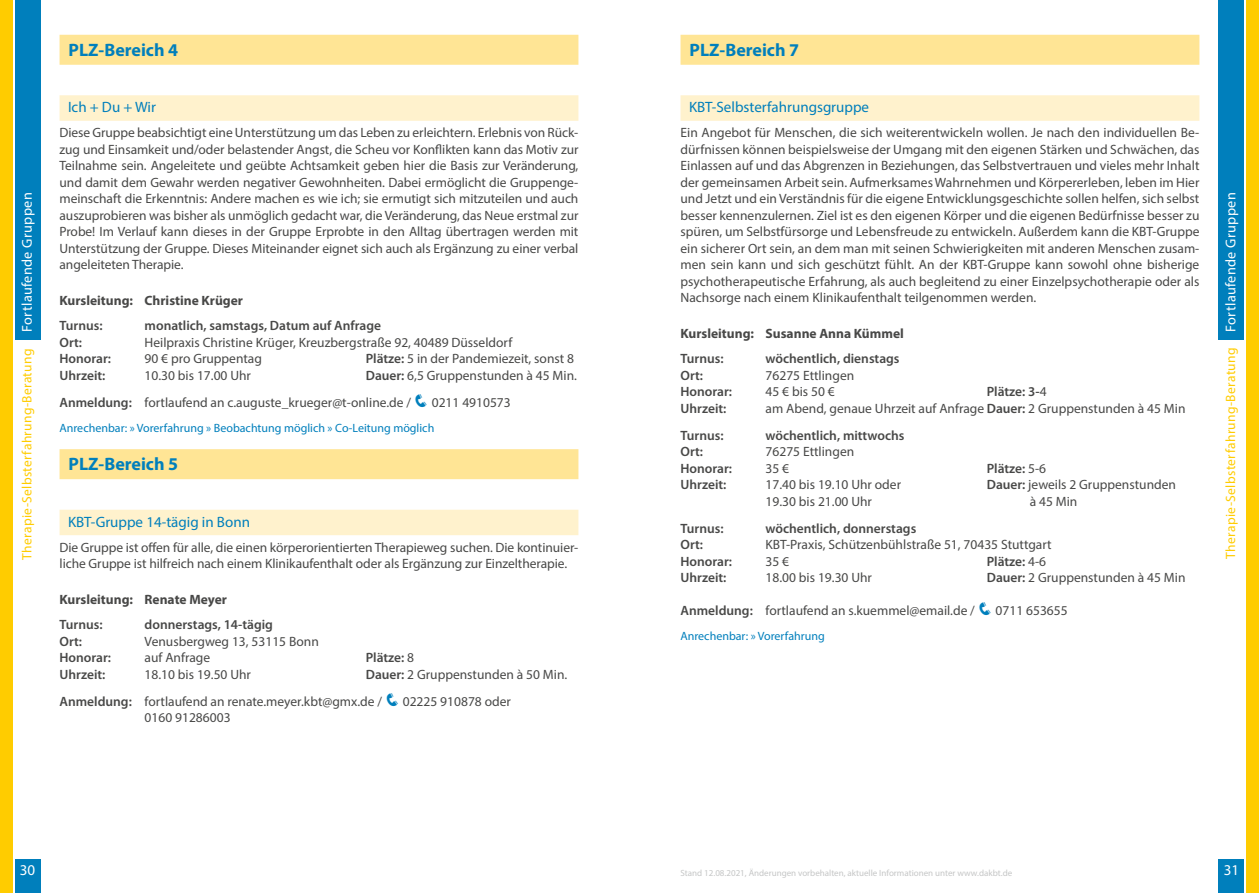
<style>
.page{position:relative;width:1259px;height:893px;background:#fff}
.page>*{position:absolute;margin:0;border:0;box-sizing:border-box;transform-origin:0 0}
.t1{font:700 18px "Myriad Pro";color:#007fbc}
.t2{font:15px "Myriad Pro";color:#007fbc}
.t3{font:15px "Myriad Pro";color:#fff}
.t4{font:14.25px "Myriad Pro";letter-spacing:.025em;color:#fff}
.t5{font:13.5px/16.5px "Myriad Pro";color:#484847}
.t6{font:600 13.5px "Myriad Pro";color:#484847}
.t7{font:700 13.5px "Myriad Pro";color:#484847}
.t8{font:13.5px "Myriad Pro";letter-spacing:.025em;color:#fc0}
.t9{font:12px "Myriad Pro";color:#007fbc}
.t10{font:9px "Myriad Pro";color:#c5c6c6}
.s1{font-weight:400}
.s2{font-weight:600}
.s3{color:#007fbc}
</style>
<div class="page">
<div style="left:1246px;top:859px;width:13px;height:34px;background:#fc0"></div>
<div style="left:1218px;top:0;width:26px;height:340px;background:#007fbc"></div>
<div style="left:1246px;top:0;width:13px;height:874px;background:#fc0"></div>
<div style="left:15px;top:0;width:25px;height:340px;background:#007fbc"></div>
<div style="left:0;top:0;width:13px;height:893px;background:#fc0"></div>
<div style="left:1218px;top:859px;width:26px;height:34px;background:#007fbc"></div>
<div style="left:15px;top:859px;width:25px;height:34px;background:#007fbc"></div>
<div style="left:60px;top:35px;width:518px;height:30px;background:#ffe595"></div>
<div style="left:60px;top:95px;width:518px;height:26px;background:#fff2cd"></div>
<div style="left:60px;top:449px;width:518px;height:30px;background:#ffe595"></div>
<div style="left:60px;top:510px;width:518px;height:25px;background:#fff2cd"></div>
<div style="left:680px;top:35px;width:519px;height:30px;background:#ffe595"></div>
<div style="left:680px;top:95px;width:519px;height:26px;background:#fff2cd"></div>
<h1 class="t1" style="left:69px;top:38px;width:111px">PLZ-Bereich 4</h1>
<h1 class="t1" style="left:689px;top:38px;width:111px">PLZ-Bereich 7</h1>
<p class="t2" style="left:689px;top:98px;width:181px">KBT-Selbsterfahrungsgruppe</p>
<p class="t5" style="left:680px;top:124px;width:520px;text-align:justify">Ein Angebot für Menschen, die sich weiterentwickeln wollen. Je nach den individuellen Be&shy;dürfnissen können beispielsweise der Umgang mit den eigenen Stärken und Schwächen, das Einlassen auf und das Abgrenzen in Beziehungen, das Selbstvertrauen und vieles mehr Inhalt der gemeinsamen Arbeit sein. Aufmerksames Wahrnehmen und Körpererleben, leben im Hier und Jetzt und ein Verständnis für die eigene Entwicklungsgeschichte sollen helfen, sich selbst besser kennenzulernen. Ziel ist es den eigenen Körper und die eigenen Bedürfnisse besser zu spüren, um Selbstfürsorge und Lebensfreude zu entwickeln. Außerdem kann die KBT-Gruppe ein sicherer Ort sein, an dem man mit seinen Schwierigkeiten mit anderen Menschen zusam&shy;men sein kann und sich geschützt fühlt. An der KBT-Gruppe kann sowohl ohne bisherige psychotherapeutische Erfahrung, als auch begleitend zu einer Einzelpsychotherapie oder als Nachsorge nach einem Klinikaufenthalt teilgenommen werden.</p>
<p class="t7" style="left:680px;top:324px;width:225px">Kursleitung: Susanne Anna Kümmel</p>
<p class="t6" style="left:680px;top:350px;width:45px">Turnus:</p>
<p class="t6" style="left:765px;top:350px;width:135px">wöchentlich, dienstags</p>
<p class="t6" style="left:680px;top:367px;width:24px">Ort:</p>
<p class="t5" style="left:765px;top:367px;width:90px">76275 Ettlingen</p>
<p class="t6" style="left:680px;top:383px;width:53px">Honorar:</p>
<p class="t5" style="left:765px;top:383px;width:71px">45 € bis 50 €</p>
<p class="t6" style="left:986px;top:383px;width:61px">Plätze: 3-<span class="s1">4</span></p>
<p class="t6" style="left:680px;top:400px;width:47px">Uhrzeit:</p>
<p class="t5" style="left:765px;top:400px;width:421px">am Abend, genaue Uhrzeit auf Anfrage <span class="s2">Dauer:</span> 2 Gruppenstunden à 45 Min</p>
<p class="t6" style="left:680px;top:427px;width:45px">Turnus:</p>
<p class="t6" style="left:765px;top:427px;width:140px">wöchentlich, mittwochs</p>
<p class="t6" style="left:680px;top:443px;width:24px">Ort:</p>
<p class="t5" style="left:765px;top:443px;width:90px">76275 Ettlingen</p>
<p class="t6" style="left:680px;top:460px;width:53px">Honorar:</p>
<p class="t5" style="left:765px;top:460px;width:25px">35 €</p>
<p class="t6" style="left:986px;top:460px;width:61px">Plätze: <span class="s1">5-6</span></p>
<p class="t6" style="left:680px;top:476px;width:47px">Uhrzeit:</p>
<p class="t5" style="left:765px;top:476px;width:137px">17.40 bis 19.10 Uhr oder</p>
<p class="t5" style="left:986px;top:476px;width:191px"><span class="s2">Dauer:</span> jeweils 2 Gruppenstunden</p>
<p class="t5" style="left:765px;top:493px;width:108px">19.30 bis 21.00 Uhr</p>
<p class="t5" style="left:1029px;top:493px;width:49px">à 45 Min</p>
<p class="t6" style="left:680px;top:520px;width:45px">Turnus:</p>
<p class="t6" style="left:765px;top:520px;width:152px">wöchentlich, donnerstags</p>
<p class="t6" style="left:680px;top:536px;width:24px">Ort:</p>
<p class="t5" style="left:765px;top:536px;width:288px">KBT-Praxis, Schützenbühlstraße 51, 70435 Stuttgart</p>
<p class="t6" style="left:680px;top:553px;width:53px">Honorar:</p>
<p class="t5" style="left:765px;top:553px;width:25px">35 €</p>
<p class="t6" style="left:986px;top:553px;width:61px">Plätze: <span class="s1">4-6</span></p>
<p class="t6" style="left:680px;top:569px;width:47px">Uhrzeit:</p>
<p class="t5" style="left:765px;top:569px;width:108px">18.00 bis 19.30 Uhr</p>
<p class="t5" style="left:986px;top:569px;width:200px"><span class="s2">Dauer:</span> 2 Gruppenstunden à 45 Min</p>
<p class="t5" style="left:680px;top:602px;width:389px"><span class="s2">Anmeldung:</span> fortlaufend an s.kuemmel@email.de / <span class="s3">❑</span> 0711 653655</p>
<p class="t9" style="left:680px;top:629px;width:146px">Anrechenbar: » Vorerfahrung</p>
<p class="t2" style="left:68px;top:98px;width:89px">Ich + Du + Wir</p>
<p class="t5" style="left:60px;top:124px;width:520px;text-align:justify">Diese Gruppe beabsichtigt eine Unterstützung um das Leben zu erleichtern. Erlebnis von Rück&shy;zug und Einsamkeit und/oder belastender Angst, die Scheu vor Konflikten kann das Motiv zur Teilnahme sein. Angeleitete und geübte Achtsamkeit geben hier die Basis zur Veränderung, und damit dem Gewahr werden negativer Gewohnheiten. Dabei ermöglicht die Gruppenge&shy;meinschaft die Erkenntnis: Andere machen es wie ich; sie ermutigt sich mitzuteilen und auch auszuprobieren was bisher als unmöglich gedacht war, die Veränderung, das Neue erstmal zur Probe! Im Verlauf kann dieses in der Gruppe Erprobte in den Alltag übertragen werden mit Unterstützung der Gruppe. Dieses Miteinander eignet sich auch als Ergänzung zu einer verbal angeleiteten Therapie.</p>
<p class="t7" style="left:60px;top:291px;width:185px">Kursleitung: Christine Krüger</p>
<p class="t6" style="left:60px;top:317px;width:45px">Turnus:</p>
<p class="t6" style="left:145px;top:317px;width:238px">monatlich, samstags, Datum auf Anfrage</p>
<p class="t6" style="left:60px;top:334px;width:24px">Ort:</p>
<p class="t5" style="left:145px;top:334px;width:369px">Heilpraxis Christine Krüger, Kreuzbergstraße 92, 40489 Düsseldorf</p>
<p class="t6" style="left:60px;top:350px;width:53px">Honorar:</p>
<p class="t5" style="left:145px;top:350px;width:119px">90 € pro Gruppentag</p>
<p class="t5" style="left:366px;top:350px;width:210px"><span class="s2">Plätze:</span> 5 in der Pandemiezeit, sonst 8</p>
<p class="t6" style="left:60px;top:367px;width:47px">Uhrzeit:</p>
<p class="t5" style="left:145px;top:367px;width:108px">10.30 bis 17.00 Uhr</p>
<p class="t4" style="left:18px;top:332px;width:141px;rotate:-90deg">Fortlaufende Gruppen</p>
<p class="t4" style="left:1222px;top:332px;width:141px;rotate:-90deg">Fortlaufende Gruppen</p>
<p class="t8" style="left:19px;top:560px;width:213px;rotate:-90deg">Therapie-Selbsterfahrung-Beratung</p>
<p class="t8" style="left:1222px;top:559px;width:213px;rotate:-90deg">Therapie-Selbsterfahrung-Beratung</p>
<p class="t5" style="left:60px;top:362px;width:519px;line-height:27px;text-indent:306px"><span class="s2">Dauer:</span> 6,5 Gruppenstunden à 45 Min.<br><span class="s2">Anmeldung:</span> fortlaufend an c.auguste_krueger@t-online.de / <span class="s3">❑</span> 0211 4910573</p>
<p class="t9" style="left:60px;top:420px;width:376px">Anrechenbar: » Vorerfahrung » Beobachtung möglich » Co-Leitung möglich</p>
<h1 class="t1" style="left:69px;top:453px;width:111px">PLZ-Bereich 5</h1>
<p class="t2" style="left:68px;top:512px;width:183px">KBT-Gruppe 14-tägig in Bonn</p>
<p class="t5" style="left:60px;top:539px;width:520px">Die Gruppe ist offen für alle, die einen körperorientierten Therapieweg suchen. Die kontinuier&shy;liche Gruppe ist hilfreich nach einem Klinikaufenthalt oder als Ergänzung zur Einzeltherapie.</p>
<p class="t7" style="left:60px;top:590px;width:169px">Kursleitung: Renate Meyer</p>
<p class="t6" style="left:60px;top:616px;width:45px">Turnus:</p>
<p class="t6" style="left:145px;top:616px;width:130px">donnerstags, 14-tägig</p>
<p class="t6" style="left:60px;top:633px;width:24px">Ort:</p>
<p class="t5" style="left:145px;top:633px;width:176px">Venusbergweg 13, 53115 Bonn</p>
<p class="t6" style="left:60px;top:649px;width:53px">Honorar:</p>
<p class="t5" style="left:145px;top:649px;width:67px">auf Anfrage</p>
<p class="t6" style="left:366px;top:649px;width:50px">Plätze: <span class="s1">8</span></p>
<p class="t6" style="left:60px;top:666px;width:47px">Uhrzeit:</p>
<p class="t5" style="left:145px;top:666px;width:108px">18.10 bis 19.50 Uhr</p>
<p class="t5" style="left:60px;top:660px;width:509px;line-height:27px;text-indent:306px"><span class="s2">Dauer:</span> 2 Gruppenstunden à 50 Min.<br><span class="s2">Anmeldung:</span> fortlaufend an renate.meyer.kbt@gmx.de / <span class="s3">❑</span> 02225 910878 oder</p>
<p class="t5" style="left:145px;top:709px;width:87px">0160 91286003</p>
<p class="t3" style="left:20px;top:861px;width:17px">30</p>
<p class="t10" style="left:680px;top:868px;width:333px">Stand 12.08.2021, Änderungen vorbehalten, aktuelle Informationen unter www.dakbt.de</p>
<p class="t3" style="left:1223px;top:861px;width:17px">31</p>
</div>
